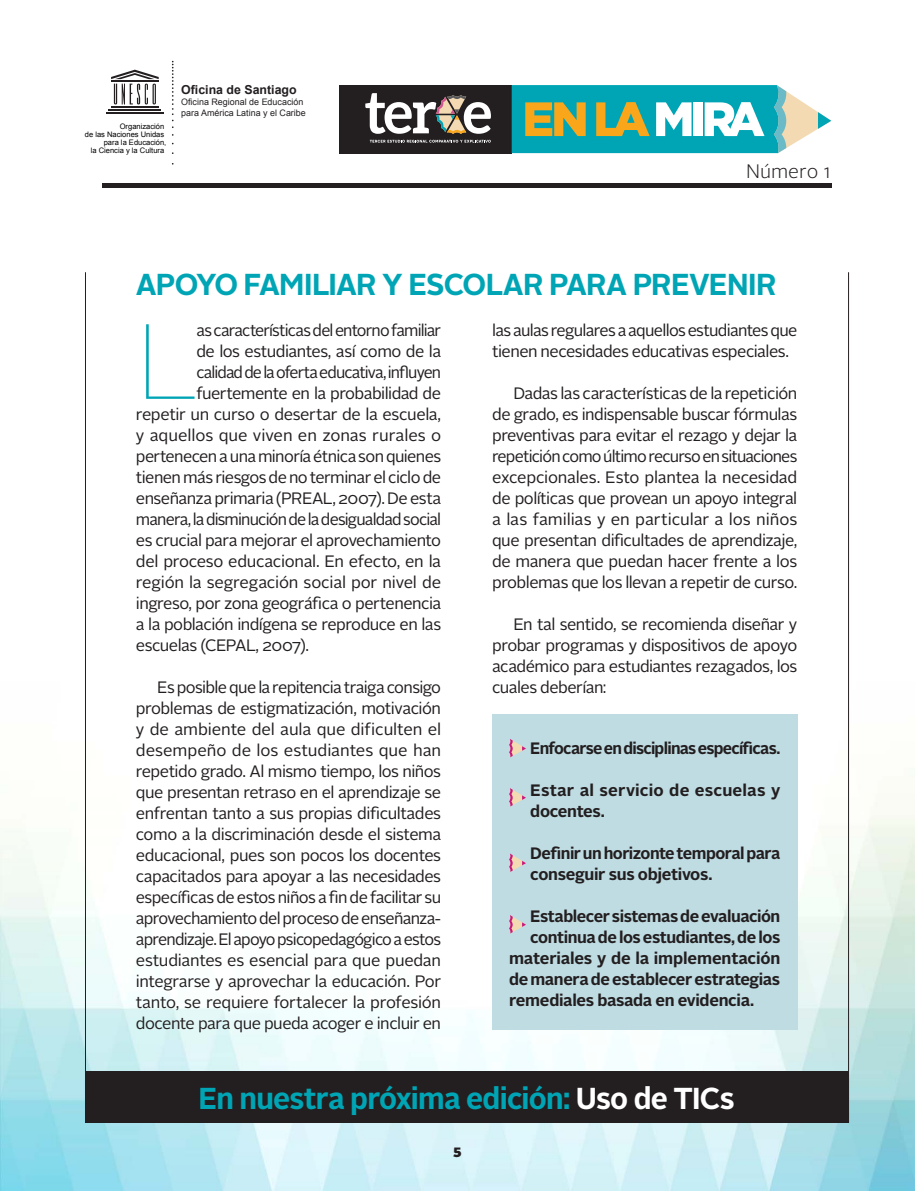
<style>
.page{position:relative;width:915px;height:1191px;background:#fff}
.page>*{position:absolute;margin:0;border:0;box-sizing:border-box;transform-origin:0 0}
.t1{font:100 106.5px "Alright Sans";color:#00a5b5}
.t2{font:700 30.3px "Alright Sans";letter-spacing:-.03em;color:#00a5b5}
.t3{font:300 19.5px "Alright Sans";color:#231f20}
.t4{font:16.5px/21px "Alright Sans";letter-spacing:-.035em;color:#231f20;text-align:justify}
.t5{font:700 16.5px/21px "Alright Sans";letter-spacing:-.025em;color:#231f20}
.t6{font:700 16.5px/21px "Alright Sans";letter-spacing:.005em;color:#231f20}
.t7{font:16.5px "Alright Sans";letter-spacing:-.055em;color:#231f20}
.t8{font:16.5px "Alright Sans";letter-spacing:-.01em;color:#231f20}
.t9{font:700 16.5px "Alright Sans";letter-spacing:-.045em;color:#231f20}
.t10{font:16.5px "Alright Sans";letter-spacing:-.005em;color:#231f20}
.t11{font:900 13.5px "Alright Sans";color:#231f20}
.t12{font:700 12.3px "Arial";color:#231f20}
.t13{font:9px/10.9px "Arial";color:#231f20}
.t14{font:7.5px/8.2px "Arial";color:#000;text-align:right}
.s1{color:#fff}
</style>
<div class="page">
<img style="left:0;top:510px;width:914px;height:681px">
<div style="left:492px;top:714px;width:305px;height:316px;background:#bfdce3"></div>
<svg style="left:509px;top:739px;width:17px;height:18px"></svg>
<svg style="left:509px;top:788px;width:17px;height:18px"></svg>
<svg style="left:509px;top:853px;width:17px;height:19px"></svg>
<svg style="left:509px;top:915px;width:17px;height:18px"></svg>
<hr style="left:85px;top:272px;width:1px;height:851px;background:#231f20">
<hr style="left:847px;top:272px;width:1px;height:851px;background:#231f20">
<hr style="left:102px;top:183px;width:729px;height:4px;background:#231f20">
<svg style="left:172px;top:61px;width:1px;height:67px"></svg>
<hr style="left:111px;top:106px;width:48px;height:2px;background:#231f20">
<hr style="left:108px;top:109px;width:53px;height:2px;background:#231f20">
<hr style="left:106px;top:112px;width:58px;height:2px;background:#231f20">
<svg style="left:111px;top:70px;width:48px;height:34px"></svg>
<div style="left:85px;top:1072px;width:762px;height:51px;background:#231f20"></div>
<div style="left:339px;top:85px;width:172px;height:68px;background:#231f20"></div>
<svg style="left:511px;top:85px;width:320px;height:68px"></svg>
<svg style="left:365px;top:93px;width:126px;height:41px"></svg>
<svg style="left:369px;top:140px;width:121px;height:3px"></svg>
<p class="t14" style="left:85px;top:122px;width:83px">Organización<br>de las Naciones Unidas para la Educación,<br>la Ciencia y la Cultura</p>
<p class="t12" style="left:181px;top:82px;width:117px">Oficina de Santiago</p>
<p class="t13" style="left:181px;top:97px;width:126px">Oficina Regional de Educación para América Latina y el Caribe</p>
<p class="t3" style="left:745px;top:158px;width:87px">Número 1</p>
<h2 class="t2" style="left:136px;top:263px;width:642px">APOYO FAMILIAR Y ESCOLAR PARA PREVENIR</h2>
<h1 class="t1" style="left:136px;top:289px;width:66px">L</h1>
<p class="t4" style="left:196px;top:320px;width:246px">as características del entorno familiar</p>
<p class="t4" style="left:492px;top:320px;width:306px">las aulas regulares a aquellos estudiantes que tienen necesidades educativas especiales.</p>
<p class="t4" style="left:492px;top:383px;width:306px;text-indent:21px">Dadas las características de la repetición de grado, es indispensable buscar fórmulas preventivas para evitar el rezago y dejar la repetición como último recurso en situaciones excepcionales. Esto plantea la necesidad de políticas que provean un apoyo integral a las familias y en particular a los niños que presentan dificultades de aprendizaje, de manera que puedan hacer frente a los problemas que los llevan a repetir de curso.</p>
<p class="t4" style="left:492px;top:614px;width:306px;text-indent:21px">En tal sentido, se recomienda diseñar y probar programas y dispositivos de apoyo académico para estudiantes rezagados, los cuales deberían:</p>
<p class="t4" style="left:196px;top:341px;width:246px">de los estudiantes, así como de la</p>
<p class="t7" style="left:196px;top:361px;width:246px">calidad de la oferta educativa, influyen</p>
<p class="t4" style="left:196px;top:383px;width:246px">fuertemente en la probabilidad de</p>
<p class="t4" style="left:136px;top:404px;width:307px">repetir un curso o desertar de la escuela,</p>
<p class="t10" style="left:136px;top:424px;width:307px">y aquellos que viven en zonas rurales o</p>
<p class="t4" style="left:136px;top:446px;width:306px">pertenecen a una minoría étnica son quienes</p>
<p class="t4" style="left:136px;top:467px;width:306px">tienen más riesgos de no terminar el ciclo de</p>
<p class="t4" style="left:136px;top:488px;width:306px">enseñanza primaria (PREAL, 2007). De esta</p>
<p class="t4" style="left:136px;top:509px;width:307px">manera, la disminución de la desigualdad social</p>
<p class="t4" style="left:136px;top:530px;width:306px">es crucial para mejorar el aprovechamiento</p>
<p class="t4" style="left:136px;top:551px;width:306px">del proceso educacional. En efecto, en la</p>
<p class="t8" style="left:136px;top:571px;width:306px">región la segregación social por nivel de</p>
<p class="t4" style="left:136px;top:593px;width:306px">ingreso, por zona geográfica o pertenencia</p>
<p class="t4" style="left:136px;top:614px;width:307px">a la población indígena se reproduce en las</p>
<p class="t4" style="left:136px;top:635px;width:175px">escuelas (CEPAL, 2007).</p>
<p class="t4" style="left:136px;top:677px;width:307px;text-indent:21px">Es posible que la repitencia traiga consigo problemas de estigmatización, motivación y de ambiente del aula que dificulten el desempeño de los estudiantes que han repetido grado. Al mismo tiempo, los niños que presentan retraso en el aprendizaje se enfrentan tanto a sus propias dificultades como a la discriminación desde el sistema educacional, pues son pocos los docentes capacitados para apoyar a las necesidades específicas de estos niños a fin de facilitar su aprovechamiento del proceso de enseñanza&shy;aprendizaje. El apoyo psicopedagógico a estos estudiantes es esencial para que puedan integrarse y aprovechar la educación. Por tanto, se requiere fortalecer la profesión docente para que pueda acoger e incluir en</p>
<p class="t9" style="left:530px;top:736px;width:251px">Enfocarse en disciplinas específicas.</p>
<p class="t6" style="left:530px;top:779px;width:251px">Estar al servicio de escuelas y docentes.</p>
<p class="t5" style="left:530px;top:842px;width:251px">Definir un horizonte temporal para conseguir sus objetivos.</p>
<p class="t5" style="left:530px;top:905px;width:251px">Establecer sistemas de evaluación</p>
<p class="t5" style="left:530px;top:926px;width:251px">continua de los estudiantes, de los</p>
<p class="t5" style="left:509px;top:947px;width:272px">materiales y de la implementación</p>
<p class="t5" style="left:509px;top:968px;width:272px">de manera de establecer estrategias</p>
<p class="t5" style="left:509px;top:989px;width:246px">remediales basada en evidencia.</p>
<h2 class="t2" style="left:198px;top:1077px;width:537px">En nuestra próxima edición: <span class="s1">Uso de TICs</span></h2>
<p class="t11" style="left:453px;top:1142px;width:10px">5</p>
</div>
